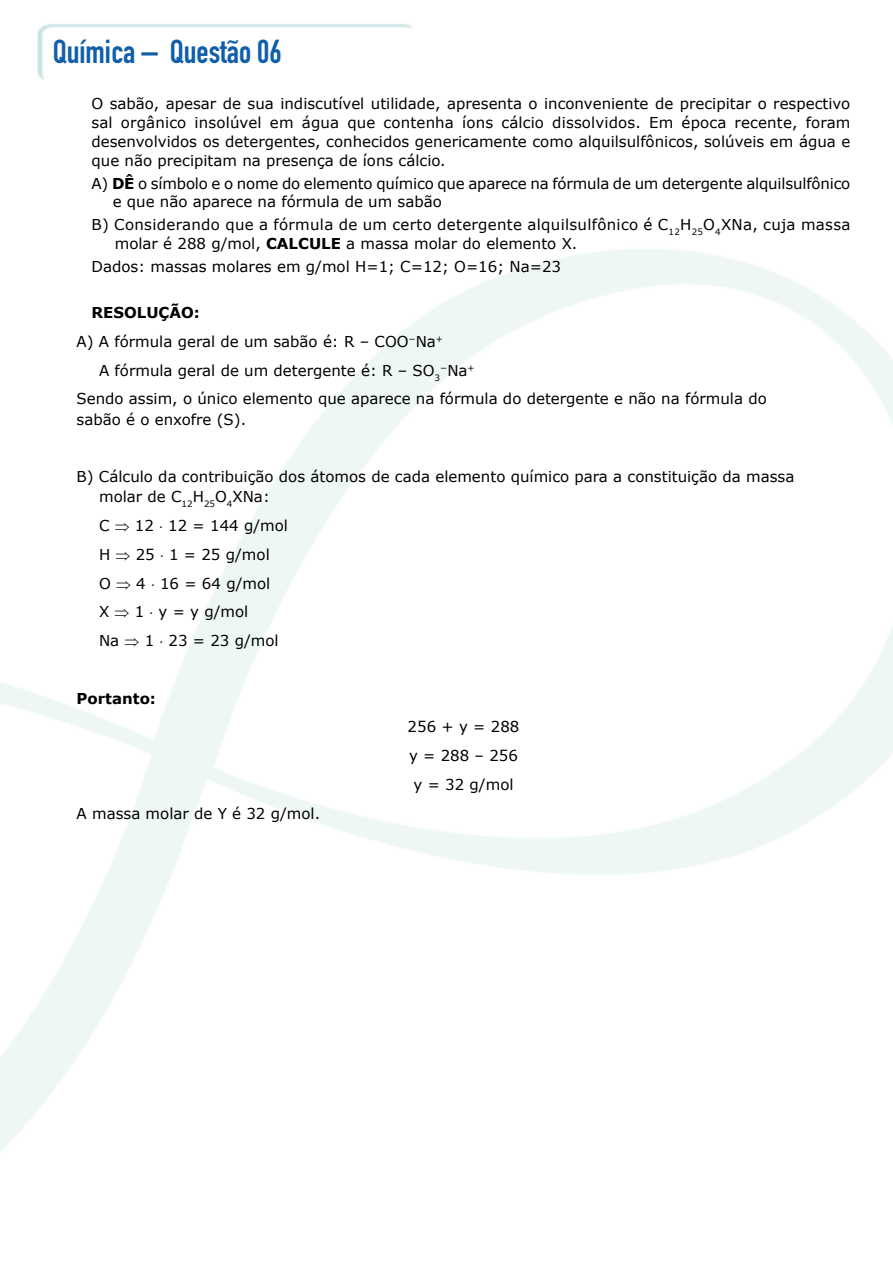
<style>
.page{position:relative;width:893px;height:1263px;background:#fff}
.page>*{position:absolute;margin:0;border:0;box-sizing:border-box;transform-origin:0 0}
.t1{font:32.7px "DIN Engschrift Std";color:#105faa}
.t2{font:15px/28.8px "Verdana";color:#000}
.t3{font:15px/18.8px "Verdana";letter-spacing:.02em;color:#000}
.t4{font:700 15px "Verdana";color:#000}
.t5{font:8.7px "Verdana";color:#000}
.s1{font-weight:700}
.s2{font-size:15px}
</style>
<div class="page">
<h1 class="t1" style="left:53px;top:33px;width:230px">Química – Questão 06</h1>
<p class="t2" style="left:92px;top:94px;width:760px;line-height:18.8px;text-align:justify">O sabão, apesar de sua indiscutível utilidade, apresenta o inconveniente de precipitar o respectivo sal orgânico insolúvel em água que contenha íons cálcio dissolvidos. Em época recente, foram desenvolvidos os detergentes, conhecidos genericamente como alquilsulfônicos, solúveis em água e que não precipitam na presença de íons cálcio.</p>
<p class="t2" style="left:113px;top:174px;width:739px;line-height:18.8px;text-indent:-21px">A) <span class="s1">DÊ</span> o símbolo e o nome do elemento químico que aparece na fórmula de um detergente alquilsulfônico e que não aparece na fórmula de um sabão</p>
<p class="t3" style="left:115px;top:215px;width:737px;text-indent:-23px">B) Considerando que a fórmula de um certo detergente alquilsulfônico é C<sub>12</sub>H<sub>25</sub>O<sub>4</sub>XNa, cuja massa molar é 288 g/mol, <span class="s1">CALCULE</span> a massa molar do elemento X.</p>
<p class="t2" style="left:92px;top:252px;width:471px">Dados: massas molares em g/mol H=1; C=12; O=16; Na=23</p>
<p class="t4" style="left:92px;top:302px;width:110px">RESOLUÇÃO:</p>
<p class="t2" style="left:77px;top:327px;width:368px">A) A fórmula geral de um sabão é: R – COO<sup>−</sup>Na<sup>+</sup></p>
<p class="t2" style="left:99px;top:356px;width:343px">A fórmula geral de um detergente é: R – SO<sub>3</sub></p>
<p class="t5" style="left:440px;top:361px;width:36px">−<span class="s2">Na</span>+</p>
<p class="t2" style="left:77px;top:389px;width:692px;line-height:20.2px">Sendo assim, o único elemento que aparece na fórmula do detergente e não na fórmula do sabão é o enxofre (S).</p>
<p class="t2" style="left:99px;top:466px;width:697px;line-height:20.2px;text-indent:-23px">B) Cálculo da contribuição dos átomos de cada elemento químico para a constituição da massa molar de C<sub>12</sub>H<sub>25</sub>O<sub>4</sub>XNa:</p>
<p class="t2" style="left:99px;top:511px;width:190px">C ⇒ 12 ⋅ 12 = 144 g/mol<br>H ⇒ 25 ⋅ 1 = 25 g/mol<br>O ⇒ 4 ⋅ 16 = 64 g/mol<br>X ⇒ 1 ⋅ y = y g/mol<br>Na ⇒ 1 ⋅ 23 = 23 g/mol</p>
<p class="t4" style="left:77px;top:688px;width:81px">PORTANTO:</p>
<p class="t2" style="left:77px;top:799px;width:245px">A massa molar de Y é 32 g/mol.</p>
<p class="t2" style="left:408px;top:712px;width:113px;text-align:center">256 + y = 288 y = 288 – 256 y = 32 g/mol</p>
</div>
